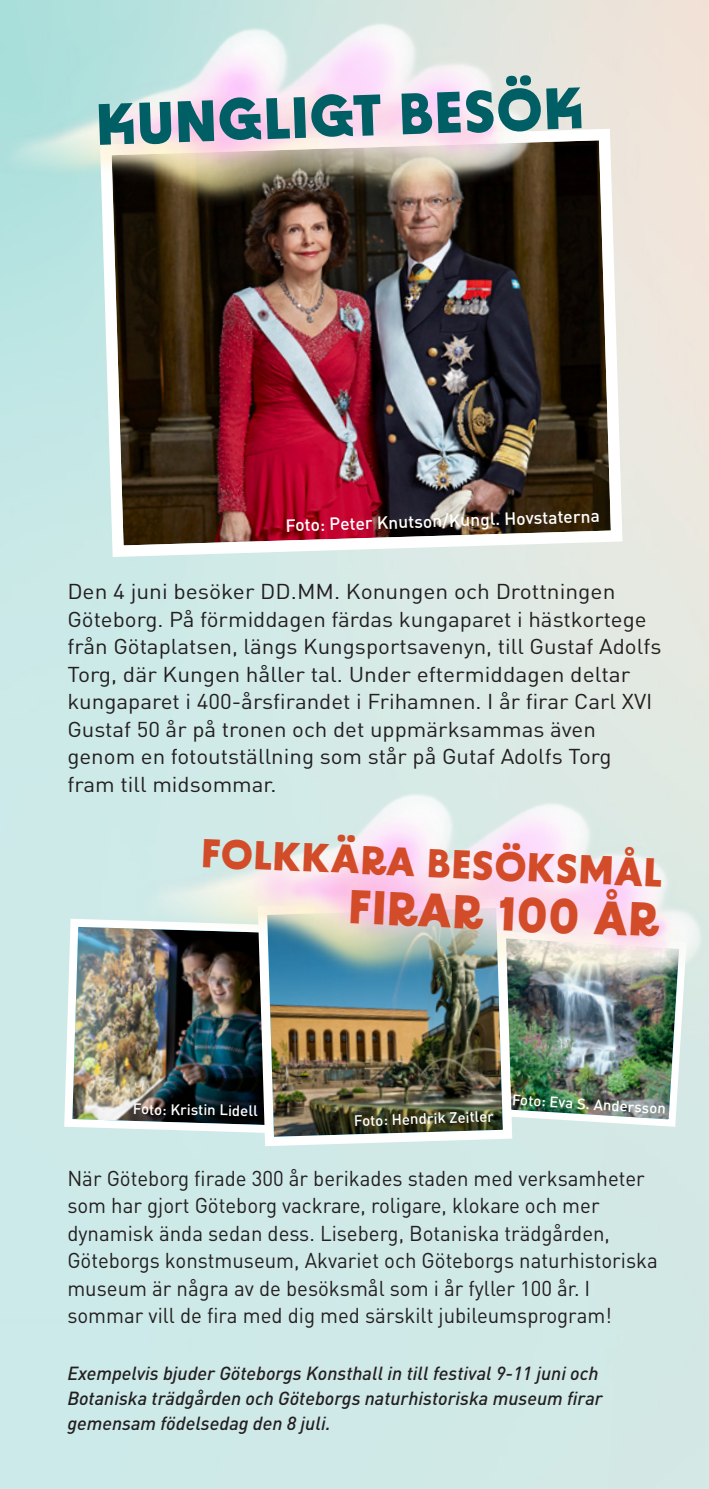
<style>
.page{position:relative;width:709px;height:1489px;background:#fff}
.page>*{position:absolute;margin:0;border:0;box-sizing:border-box;transform-origin:0 0}
.t1{font:700 58.25px "BD Supper";color:#005e65}
.t2{font:700 47.5px "BD Supper";color:#d34c29}
.t3{font:700 40.25px "BD Supper";color:#d34c29}
.t4{font:21.25px/27.5px "DIN Pro";color:#231f20;scale:1.07 1}
.t5{font:21.25px/27.5px "DIN Pro";color:#231f20;scale:.96 1}
.t6{font:italic 500 18.75px/25px "DIN";color:#231f20}
.t7{font:500 17.5px "DIN Pro";color:#fff}
.t8{font:500 15px "DIN Pro";color:#fff}
</style>
<div class="page">
<img style="left:94px;top:123px;width:534px;height:440px">
<img style="left:60px;top:914px;width:193px;height:223px">
<img style="left:517px;top:1039px;width:173px;height:91px">
<img style="left:253px;top:1039px;width:264px;height:111px">
<img style="left:0;top:8px;width:542px;height:236px">
<img style="left:129px;top:759px;width:580px;height:280px">
<p class="t1" style="left:94px;top:89px;width:491px;rotate:-2deg">KUNGLIGT BESÖK</p>
<p class="t7" style="left:285px;top:512px;width:316px;rotate:-2deg">Foto: Peter Knutson/Kungl. Hovstaterna</p>
<p class="t4" style="left:67px;top:577px;width:556px">Den 4 juni besöker DD.MM. Konungen och Drottningen Göteborg. På förmiddagen färdas kungaparet i hästkortege från Götaplatsen, längs Kungsportsavenyn, till Gustaf Adolfs Torg, där Kungen håller tal. Under eftermiddagen deltar kungaparet i 400-årsfirandet i Frihamnen. I år firar Carl XVI Gustaf 50 år på tronen och det uppmärksammas även genom en fotoutställning som står på Gutaf Adolfs Torg fram till midsommar.</p>
<p class="t3" style="left:202px;top:825px;width:463px;rotate:3deg">FOLKKÄRA BESÖKSMÅL</p>
<p class="t2" style="left:350px;top:876px;width:314px;rotate:3deg">FIRAR 100 ÅR</p>
<p class="t8" style="left:133px;top:1096px;width:126px;rotate:1deg">Foto: Kristin Lidell</p>
<p class="t8" style="left:353px;top:1109px;width:141px;rotate:-2deg">Foto: Hendrik Zeitler</p>
<p class="t8" style="left:513px;top:1086px;width:156px;rotate:4deg">Foto: Eva S. Andersson</p>
<p class="t5" style="left:67px;top:1163px;width:616px">När Göteborg firade 300 år berikades staden med verksamheter som har gjort Göteborg vackrare, roligare, klokare och mer dynamisk ända sedan dess. Liseberg, Botaniska trädgården, Göteborgs konstmuseum, Akvariet och Göteborgs naturhistoriska museum är några av de besöksmål som i år fyller 100 år. I sommar vill de fira med dig med särskilt jubileumsprogram!</p>
<p class="t6" style="left:67px;top:1360px;width:537px">Exempelvis bjuder Göteborgs Konsthall in till festival 9-11 juni och<br>Botaniska trädgården och Göteborgs naturhistoriska museum firar gemensam födelsedag den 8 juli.</p>
</div>
